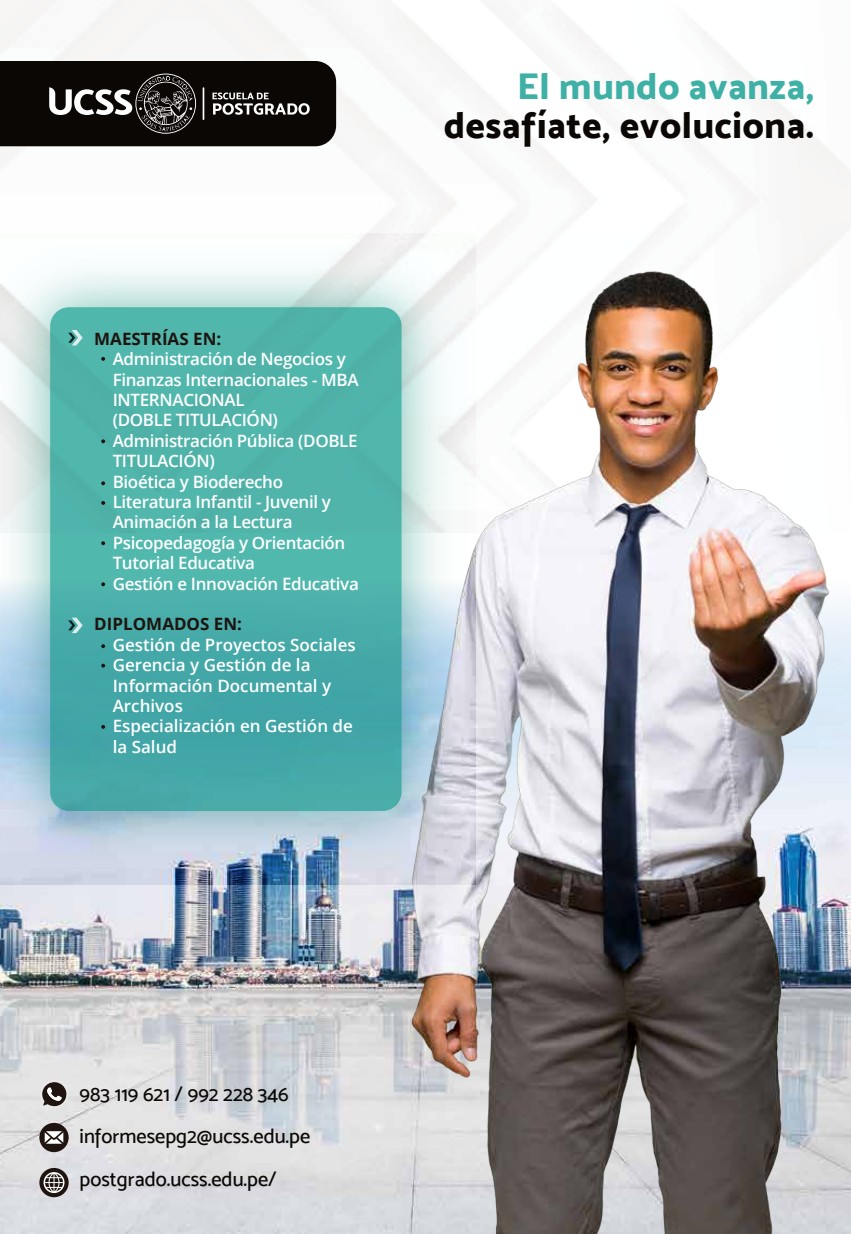
<style>
.page{position:relative;width:851px;height:1234px;background:#fff}
.page>*{position:absolute;margin:0;border:0;box-sizing:border-box;transform-origin:0 0}
.t1{font:37.05px "Mosk Extra Bold 800";letter-spacing:.02em;color:#0a0705}
.t2{font:37.05px "Mosk Extra Bold 800";letter-spacing:.02em;color:#3eb0a5}
.t3{font:20.7px/42.5px "Mosk Medium 500";color:#0a0705}
.t4{font:600 16.95px/20.4px "Open Sans";letter-spacing:-.02em;color:#fff}
.t5{font:600 16.95px/20.4px "Open Sans";color:#fff}
.t6{font:700 16.95px "Open Sans";color:#1f140f}
</style>
<div class="page">
<img style="left:0;top:884px;width:220px;height:349px">
<img style="left:220px;top:201px;width:630px;height:1032px">
<svg style="left:0;top:61px;width:336px;height:85px;background:#221f1e"></svg>
<img style="left:0;top:234px;width:475px;height:650px">
<div style="left:50px;top:307px;width:351px;height:503px;background:linear-gradient(to right,#4bafaa,#4bb0aa);border-radius:19px"></div>
<svg style="left:68px;top:330px;width:15px;height:15px"></svg>
<svg style="left:68px;top:617px;width:15px;height:16px"></svg>
<svg style="left:101px;top:357px;width:4px;height:4px"></svg>
<svg style="left:101px;top:439px;width:4px;height:4px"></svg>
<svg style="left:101px;top:481px;width:4px;height:4px"></svg>
<svg style="left:101px;top:501px;width:4px;height:4px"></svg>
<svg style="left:101px;top:541px;width:4px;height:4px"></svg>
<svg style="left:101px;top:582px;width:4px;height:4px"></svg>
<svg style="left:101px;top:644px;width:4px;height:4px"></svg>
<svg style="left:101px;top:724px;width:4px;height:4px"></svg>
<svg style="left:101px;top:663px;width:4px;height:4px"></svg>
<svg style="left:39px;top:1079px;width:30px;height:29px"></svg>
<svg style="left:39px;top:1122px;width:30px;height:29px"></svg>
<svg style="left:45px;top:1130px;width:18px;height:13px"></svg>
<svg style="left:39px;top:1167px;width:30px;height:29px"></svg>
<svg style="left:44px;top:1171px;width:20px;height:21px"></svg>
<p class="t6" style="left:94px;top:326px;width:128px">MAESTRÍAS EN:</p>
<p class="t4" style="left:113px;top:348px;width:248px">Administración de Negocios y<br>Finanzas Internacionales - MBA<br>INTERNACIONAL<br>(DOBLE TITULACIÓN)<br>Administración Pública (DOBLE<br>TITULACIÓN)<br>Bioética y Bioderecho<br>Literatura Infantil - Juvenil y<br>Animación a la Lectura<br>Psicopedagogía y Orientación<br>Tutorial Educativa<br>Gestión e Innovación Educativa</p>
<p class="t6" style="left:94px;top:612px;width:149px">DIPLOMADOS EN:</p>
<p class="t5" style="left:113px;top:634px;width:244px">Gestión de Proyectos Sociales<br>Gerencia y Gestión de la<br>Información Documental y<br>Archivos<br>Especialización en Gestión de la Salud</p>
<h1 class="t2" style="left:517px;top:63px;width:298px">El mundo avanza,</h1>
<h1 class="t1" style="left:444px;top:102px;width:371px">desafíate, evoluciona.</h1>
<p class="t3" style="left:80px;top:1071px;width:232px">983 119 621 / 992 228 346 informesepg2@ucss.edu.pe postgrado.ucss.edu.pe/</p>
</div>
